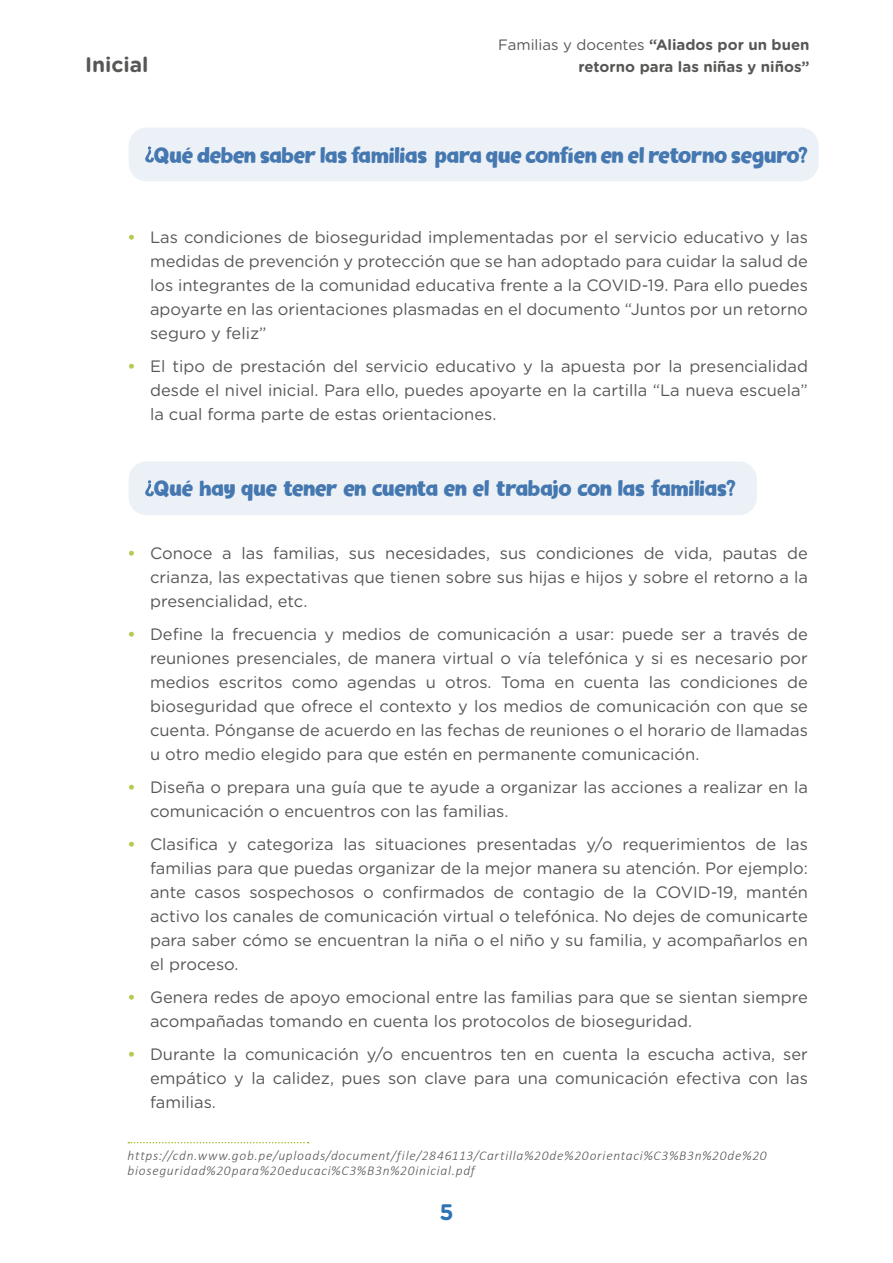
<style>
.page{position:relative;width:893px;height:1263px;background:#fff}
.page>*{position:absolute;margin:0;border:0;box-sizing:border-box;transform-origin:0 0}
.Cuerpo_de_Texto_just{font:22.5px "Gumbo DEMO";letter-spacing:-.01em;color:#4578b0}
.t1{font:700 22.5px "Gotham Rounded";color:#2e74b5}
.t2{font:700 21px "Gotham Rounded";color:#575756}
.Cuerpo_de_texto_alin{font:16.5px/24px "Gotham Rounded";color:#575756;text-align:justify}
.t3{font:15px "Gotham Rounded";color:#575756}
.t4{font:700 15px "Gotham Rounded";color:#575756}
.PAPELOGRAFO{font:italic 300 13.5px/15px "Calibri";letter-spacing:.055em;color:#575756}
.s1{font-weight:700}
.s2{font-weight:700;color:#b6c951}
</style>
<div class="page">
<div style="left:129px;top:128px;width:690px;height:53px;background:#ecf1f7;border-radius:18px"></div>
<div style="left:129px;top:461px;width:628px;height:54px;background:#ecf1f7;border-radius:18px"></div>
<svg style="left:145px;top:146px;width:9px;height:17px"></svg>
<svg style="left:145px;top:480px;width:9px;height:16px"></svg>
<svg style="left:128px;top:1142px;width:181px;height:1px"></svg>
<p class="t3" style="left:498px;top:34px;width:313px">Familias y docentes <span class="s1">“Aliados por un buen</span></p>
<p class="t2" style="left:85px;top:49px;width:65px">Inicial</p>
<p class="t4" style="left:578px;top:56px;width:233px">retorno para las niñas y niños”</p>
<p class="Cuerpo_de_Texto_just" style="left:154px;top:142px;width:655px">Qué deben saber las familias para que confíen en el retorno seguro?</p>
<p class="Cuerpo_de_texto_alin" style="left:150px;top:224px;width:659px;text-indent:-22px"><span class="s2">•</span> Las condiciones de bioseguridad implementadas por el servicio educativo y las medidas de prevención y protección que se han adoptado para cuidar la salud de los integrantes de la comunidad educativa frente a la COVID-19. Para ello puedes apoyarte en las orientaciones plasmadas en el documento “Juntos por un retorno seguro y feliz”</p>
<p class="Cuerpo_de_texto_alin" style="left:150px;top:353px;width:659px;text-indent:-22px"><span class="s2">•</span> El tipo de prestación del servicio educativo y la apuesta por la presencialidad desde el nivel inicial. Para ello, puedes apoyarte en la cartilla “La nueva escuela” la cual forma parte de estas orientaciones.</p>
<p class="Cuerpo_de_Texto_just" style="left:154px;top:476px;width:583px">Qué hay que tener en cuenta en el trabajo con las familias?</p>
<p class="Cuerpo_de_texto_alin" style="left:150px;top:540px;width:659px;text-indent:-22px"><span class="s2">•</span> Conoce a las familias, sus necesidades, sus condiciones de vida, pautas de crianza, las expectativas que tienen sobre sus hijas e hijos y sobre el retorno a la presencialidad, etc.</p>
<p class="Cuerpo_de_texto_alin" style="left:150px;top:621px;width:659px;text-indent:-22px"><span class="s2">•</span> Define la frecuencia y medios de comunicación a usar: puede ser a través de reuniones presenciales, de manera virtual o vía telefónica y si es necesario por medios escritos como agendas u otros. Toma en cuenta las condiciones de bioseguridad que ofrece el contexto y los medios de comunicación con que se cuenta. Pónganse de acuerdo en las fechas de reuniones o el horario de llamadas u otro medio elegido para que estén en permanente comunicación.</p>
<p class="Cuerpo_de_texto_alin" style="left:150px;top:774px;width:659px;text-indent:-22px"><span class="s2">•</span> Diseña o prepara una guía que te ayude a organizar las acciones a realizar en la comunicación o encuentros con las familias.</p>
<p class="Cuerpo_de_texto_alin" style="left:150px;top:831px;width:659px;text-indent:-22px"><span class="s2">•</span> Clasifica y categoriza las situaciones presentadas y/o requerimientos de las familias para que puedas organizar de la mejor manera su atención. Por ejemplo: ante casos sospechosos o confirmados de contagio de la COVID-19, mantén activo los canales de comunicación virtual o telefónica. No dejes de comunicarte para saber cómo se encuentran la niña o el niño y su familia, y acompañarlos en el proceso.</p>
<p class="Cuerpo_de_texto_alin" style="left:150px;top:984px;width:659px;text-indent:-22px"><span class="s2">•</span> Genera redes de apoyo emocional entre las familias para que se sientan siempre acompañadas tomando en cuenta los protocolos de bioseguridad.</p>
<p class="Cuerpo_de_texto_alin" style="left:150px;top:1041px;width:659px;text-indent:-22px"><span class="s2">•</span> Durante la comunicación y/o encuentros ten en cuenta la escucha activa, ser empático y la calidez, pues son clave para una comunicación efectiva con las familias.</p>
<p class="PAPELOGRAFO" style="left:128px;top:1148px;width:641px">https://cdn.www.gob.pe/uploads/document/file/2846113/Cartilla%20de%20orientaci%C3%B3n%20de%20 bioseguridad%20para%20educaci%C3%B3n%20inicial.pdf</p>
<h1 class="t1" style="left:439px;top:1195px;width:16px">5</h1>
</div>
